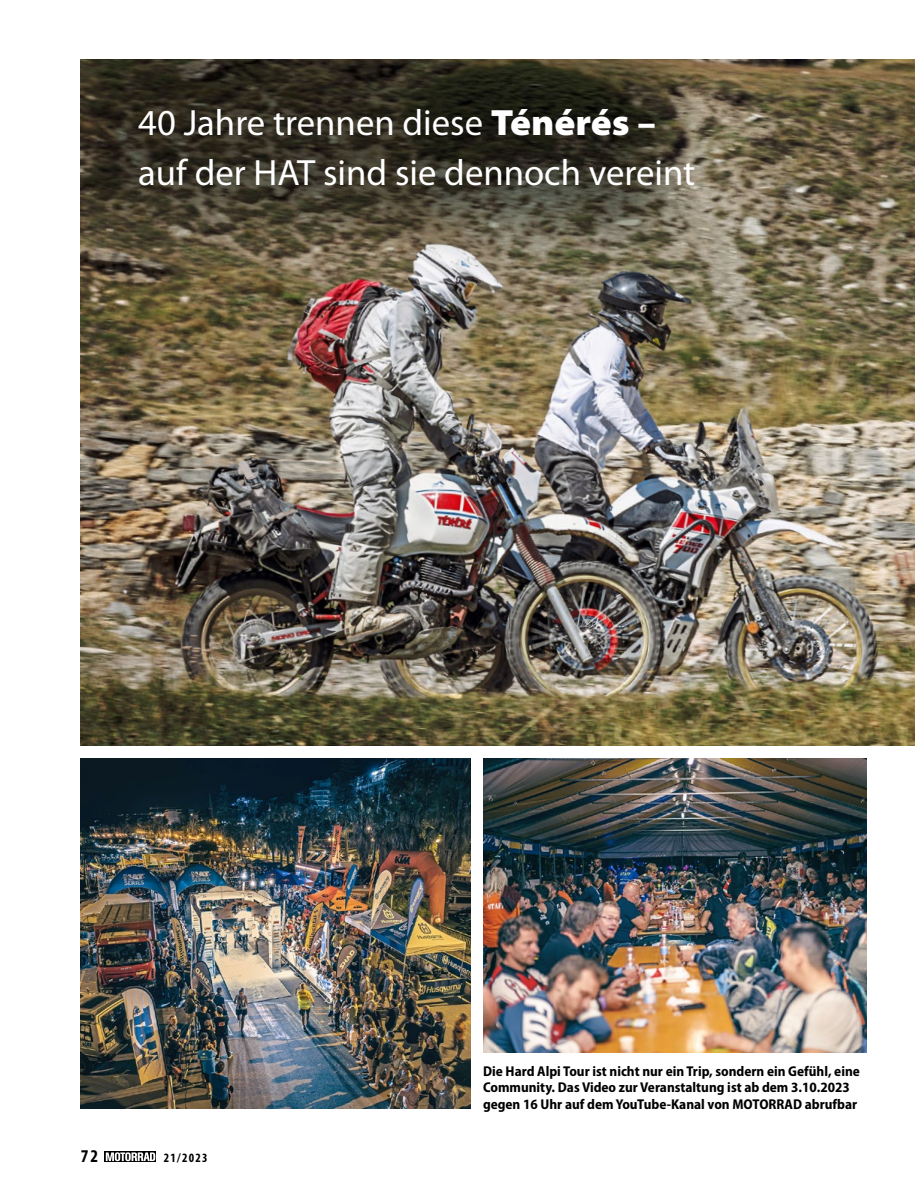
<style>
.page{position:relative;width:915px;height:1191px;background:#fff}
.page>*{position:absolute;margin:0;border:0;box-sizing:border-box;transform-origin:0 0}
.t1{font:36.6px/49.5px "Myriad Pro";color:#fff}
.t2{font:700 condensed 18px "Myriad Pro";color:#000}
.t3{font:700 semi-condensed 14.25px/16.5px "Myriad Pro";color:#000}
.t4{font:700 condensed 12.75px "Myriad Pro";letter-spacing:.1em;color:#000}
.s1{font-weight:900;font-stretch:semi-expanded}
</style>
<div class="page">
<img style="left:81px;top:60px;width:833px;height:685px">
<img style="left:81px;top:758px;width:389px;height:350px">
<img style="left:483px;top:758px;width:382px;height:294px">
<svg style="left:104px;top:1151px;width:52px;height:10px"></svg>
<svg style="left:106px;top:1152px;width:49px;height:9px"></svg>
<h1 class="t1" style="left:138px;top:99px;width:558px">40 Jahre trennen diese <span class="s1">Ténérés – </span>auf der HAT sind sie dennoch vereint</h1>
<p class="t2" style="left:81px;top:1146px;width:19px">72</p>
<p class="t4" style="left:164px;top:1150px;width:45px">21/2023</p>
<p class="t3" style="left:483px;top:1063px;width:378px">Die Hard Alpi Tour ist nicht nur ein Trip, sondern ein Gefühl, eine<br>Community. Das Video zur Veranstaltung ist ab dem 3.10.2023 gegen 16 Uhr auf dem YouTube-Kanal von MOTORRAD abrufbar</p>
</div>
